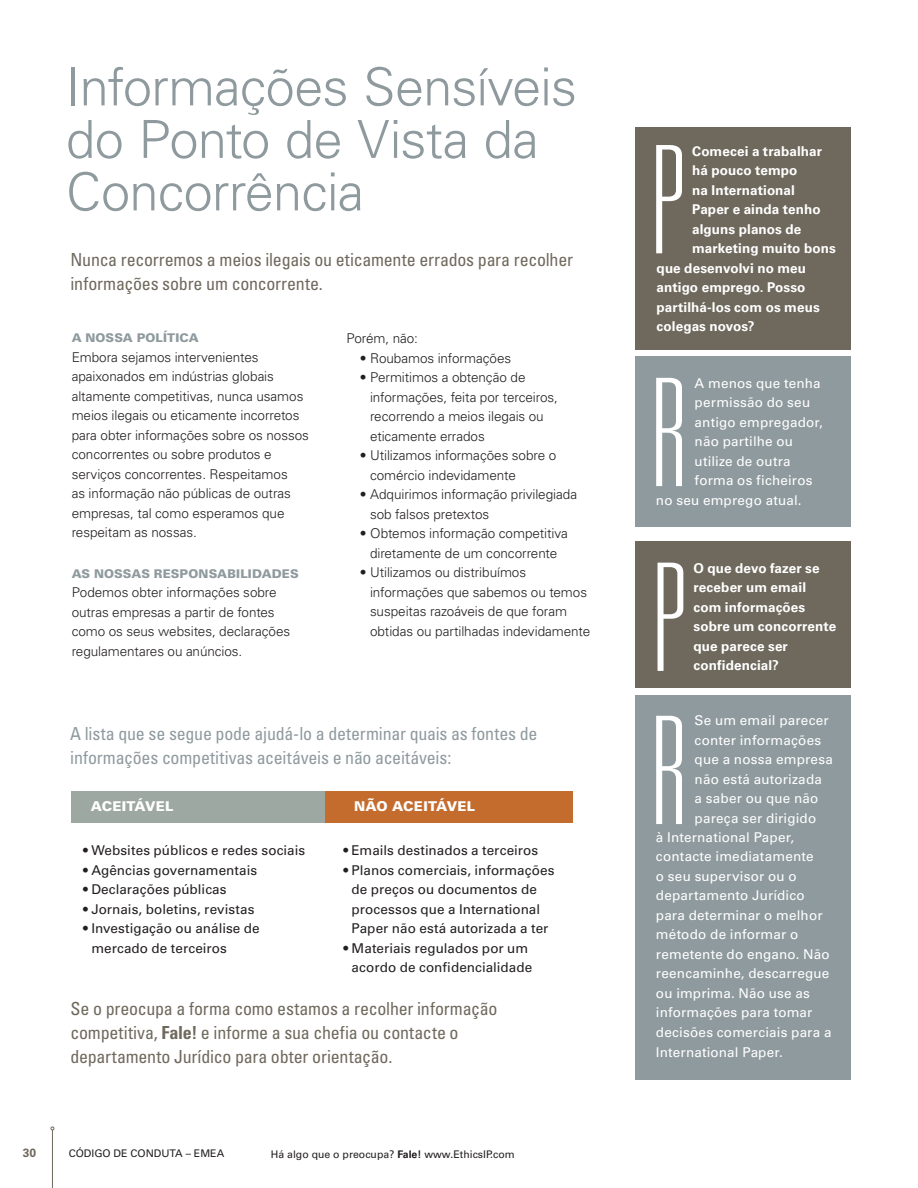
<style>
.page{position:relative;width:918px;height:1188px;background:#fff}
.page>*{position:absolute;margin:0;border:0;box-sizing:border-box;transform-origin:0 0}
.t1{font:100 ultra-condensed 150px "Univers LT Std";color:#fff}
.t2{font:300 52.5px/52.5px "Univers LT Std";letter-spacing:-.015em;color:#8f9a9e}
.t3{font:condensed 18px/24px "Univers LT Std";letter-spacing:-.01em;color:#6f695d}
.t4{font:condensed 18px/24px "Univers LT Std";letter-spacing:-.015em;color:#8f9a9e}
.t5{font:300 13.5px/19.5px "Univers LT Std";letter-spacing:-.005em;color:#231f20}
.t6{font:13.5px "Univers LT Std";letter-spacing:.01em;color:#fff}
.t7{font:13.5px/19.5px "Univers LT Std";letter-spacing:.005em;color:#231f20}
.t8{font:700 13.5px/19.5px "Univers LT Std";letter-spacing:.005em;color:#fff}
.H3___Yellow{font:900 13.5px "Univers LT Std";letter-spacing:.015em;color:#fff}
.t9{font:900 12px "Univers LT Std";letter-spacing:.01em;color:#8f9a9e}
.t10{font:700 12px "Univers LT Std";color:#6f695d}
.t11{font:10.5px "Univers LT Std";color:#231f20}
.s1{font-weight:700}
</style>
<div class="page">
<hr style="left:52px;top:1130px;width:1px;height:58px;background:#6f695d">
<div style="left:71px;top:792px;width:254px;height:31px;background:#9ea8a3"></div>
<div style="left:325px;top:792px;width:247px;height:31px;background:#c46c2d"></div>
<div style="left:635px;top:127px;width:216px;height:223px;background:#6f695d"></div>
<div style="left:635px;top:356px;width:216px;height:170px;background:#8f9a9e"></div>
<div style="left:635px;top:696px;width:216px;height:384px;background:#8f9a9e"></div>
<div style="left:635px;top:541px;width:216px;height:147px;background:#6f695d"></div>
<h1 class="t2" style="left:66px;top:61px;width:513px">Informações Sensíveis do Ponto de Vista da<br>Concorrência</h1>
<h2 class="t3" style="left:70px;top:248px;width:504px">Nunca recorremos a meios ilegais ou eticamente errados para recolher informações sobre um concorrente.</h2>
<h2 class="t9" style="left:72px;top:330px;width:129px">A NOSSA POLÍTICA</h2>
<h2 class="t5" style="left:72px;top:347px;width:239px">Embora sejamos intervenientes apaixonados em indústrias globais altamente competitivas, nunca usamos meios ilegais ou eticamente incorretos para obter informações sobre os nossos concorrentes ou sobre produtos e serviços concorrentes. Respeitamos<br>as informação não públicas de outras empresas, tal como esperamos que respeitam as nossas.</h2>
<h2 class="t9" style="left:72px;top:566px;width:229px">AS NOSSAS RESPONSABILIDADES</h2>
<h2 class="t5" style="left:72px;top:583px;width:220px">Podemos obter informações sobre outras empresas a partir de fontes como os seus websites, declarações regulamentares ou anúncios.</h2>
<h2 class="t5" style="left:346px;top:329px;width:73px">Porém, não:</h2>
<h2 class="t5" style="left:360px;top:348px;width:153px">• Roubamos informações</h2>
<h2 class="t5" style="left:370px;top:368px;width:189px;text-indent:-10px">• Permitimos a obtenção de informações, feita por terceiros, recorrendo a meios ilegais ou eticamente errados</h2>
<h2 class="t5" style="left:370px;top:446px;width:188px;text-indent:-10px">• Utilizamos informações sobre o comércio indevidamente</h2>
<h2 class="t5" style="left:370px;top:485px;width:209px;text-indent:-10px">• Adquirimos informação privilegiada sob falsos pretextos</h2>
<h2 class="t5" style="left:360px;top:524px;width:210px;text-align:center">• Obtemos informação competitiva diretamente de um concorrente</h2>
<h2 class="t5" style="left:370px;top:563px;width:222px;text-indent:-10px">• Utilizamos ou distribuímos informações que sabemos ou temos suspeitas razoáveis de que foram obtidas ou partilhadas indevidamente</h2>
<h2 class="t4" style="left:70px;top:721px;width:469px">A lista que se segue pode ajudá-lo a determinar quais as fontes de informações competitivas aceitáveis e não aceitáveis:</h2>
<p class="H3___Yellow" style="left:91px;top:798px;width:84px">ACEITÁVEL</p>
<p class="H3___Yellow" style="left:354px;top:798px;width:123px">NÃO ACEITÁVEL</p>
<h2 class="t7" style="left:83px;top:841px;width:224px">• Websites públicos e redes sociais</h2>
<h2 class="t7" style="left:83px;top:860px;width:176px">• Agências governamentais</h2>
<h2 class="t7" style="left:83px;top:880px;width:145px">• Declarações públicas</h2>
<h2 class="t7" style="left:83px;top:899px;width:173px">• Jornais, boletins, revistas</h2>
<h2 class="t7" style="left:91px;top:919px;width:170px;text-indent:-8px">• Investigação ou análise de mercado de terceiros</h2>
<h2 class="t7" style="left:343px;top:841px;width:196px">• Emails destinados a terceiros</h2>
<h2 class="t7" style="left:352px;top:860px;width:204px;text-indent:-8px">• Planos comerciais, informações de preços ou documentos de processos que a International<br>Paper não está autorizada a ter</h2>
<h2 class="t7" style="left:352px;top:938px;width:182px;text-indent:-8px">• Materiais regulados por um acordo de confidencialidade</h2>
<h2 class="t3" style="left:70px;top:997px;width:428px">Se o preocupa a forma como estamos a recolher informação competitiva, <span class="s1">Fale!</span> e informe a sua chefia ou contacte o departamento Jurídico para obter orientação.</h2>
<p class="t10" style="left:23px;top:1146px;width:15px">30</p>
<p class="t11" style="left:69px;top:1147px;width:157px">CÓDIGO DE CONDUTA – EMEA</p>
<p class="t11" style="left:271px;top:1148px;width:245px">Há algo que o preocupa? <span class="s1">Fale!</span> www.EthicsIP.com</p>
<p class="t1" style="left:651px;top:124px;width:35px">P</p>
<h2 class="t8" style="left:692px;top:141px;width:131px">Comecei a trabalhar</h2>
<h2 class="t8" style="left:692px;top:161px;width:107px">há pouco tempo</h2>
<h2 class="t8" style="left:692px;top:180px;width:104px">na International</h2>
<h2 class="t8" style="left:692px;top:200px;width:130px">Paper e ainda tenho</h2>
<h2 class="t8" style="left:692px;top:219px;width:111px">alguns planos de</h2>
<h2 class="t8" style="left:692px;top:239px;width:145px">marketing muito bons</h2>
<h2 class="t8" style="left:657px;top:258px;width:151px">que desenvolvi no meu</h2>
<h2 class="t8" style="left:657px;top:278px;width:150px">antigo emprego. Posso</h2>
<h2 class="t8" style="left:657px;top:297px;width:165px">partilhá‑los com os meus</h2>
<h2 class="t8" style="left:657px;top:317px;width:99px">colegas novos?</h2>
<p class="t1" style="left:651px;top:357px;width:38px">R</p>
<p class="t6" style="left:695px;top:375px;width:128px">A menos que tenha</p>
<p class="t6" style="left:695px;top:394px;width:117px">permissão do seu</p>
<p class="t6" style="left:695px;top:414px;width:130px">antigo empregador,</p>
<p class="t6" style="left:695px;top:433px;width:100px">não partilhe ou</p>
<p class="t6" style="left:695px;top:453px;width:98px">utilize de outra</p>
<p class="t6" style="left:695px;top:472px;width:119px">forma os ficheiros</p>
<p class="t6" style="left:656px;top:492px;width:147px">no seu emprego atual.</p>
<p class="t1" style="left:653px;top:541px;width:35px">P</p>
<h2 class="t8" style="left:694px;top:559px;width:144px">O que devo fazer se receber um email com informações sobre um concorrente que parece ser confidencial?</h2>
<p class="t6" style="left:695px;top:712px;width:136px">Se um email parecer</p>
<p class="t6" style="left:695px;top:732px;width:128px">conter informações</p>
<p class="t6" style="left:695px;top:751px;width:140px">que a nossa empresa</p>
<p class="t6" style="left:695px;top:771px;width:129px">não está autorizada</p>
<p class="t6" style="left:695px;top:790px;width:125px">a saber ou que não</p>
<p class="t6" style="left:695px;top:810px;width:123px">pareça ser dirigido</p>
<p class="t6" style="left:656px;top:829px;width:140px">à International Paper,</p>
<p class="t6" style="left:656px;top:849px;width:159px">contacte imediatamente</p>
<p class="t6" style="left:656px;top:868px;width:142px">o seu supervisor ou o</p>
<p class="t6" style="left:656px;top:888px;width:150px">departamento Jurídico</p>
<p class="t6" style="left:656px;top:907px;width:168px">para determinar o melhor</p>
<p class="t6" style="left:656px;top:927px;width:144px">método de informar o</p>
<p class="t6" style="left:656px;top:946px;width:175px">remetente do engano. Não</p>
<p class="t6" style="left:656px;top:966px;width:175px">reencaminhe, descarregue</p>
<p class="t6" style="left:656px;top:985px;width:156px">ou imprima. Não use as</p>
<p class="t6" style="left:656px;top:1005px;width:158px">informações para tomar</p>
<p class="t6" style="left:656px;top:1024px;width:177px">decisões comerciais para a</p>
<p class="t6" style="left:656px;top:1044px;width:128px">International Paper.</p>
<p class="t1" style="left:651px;top:695px;width:38px">R</p>
</div>
